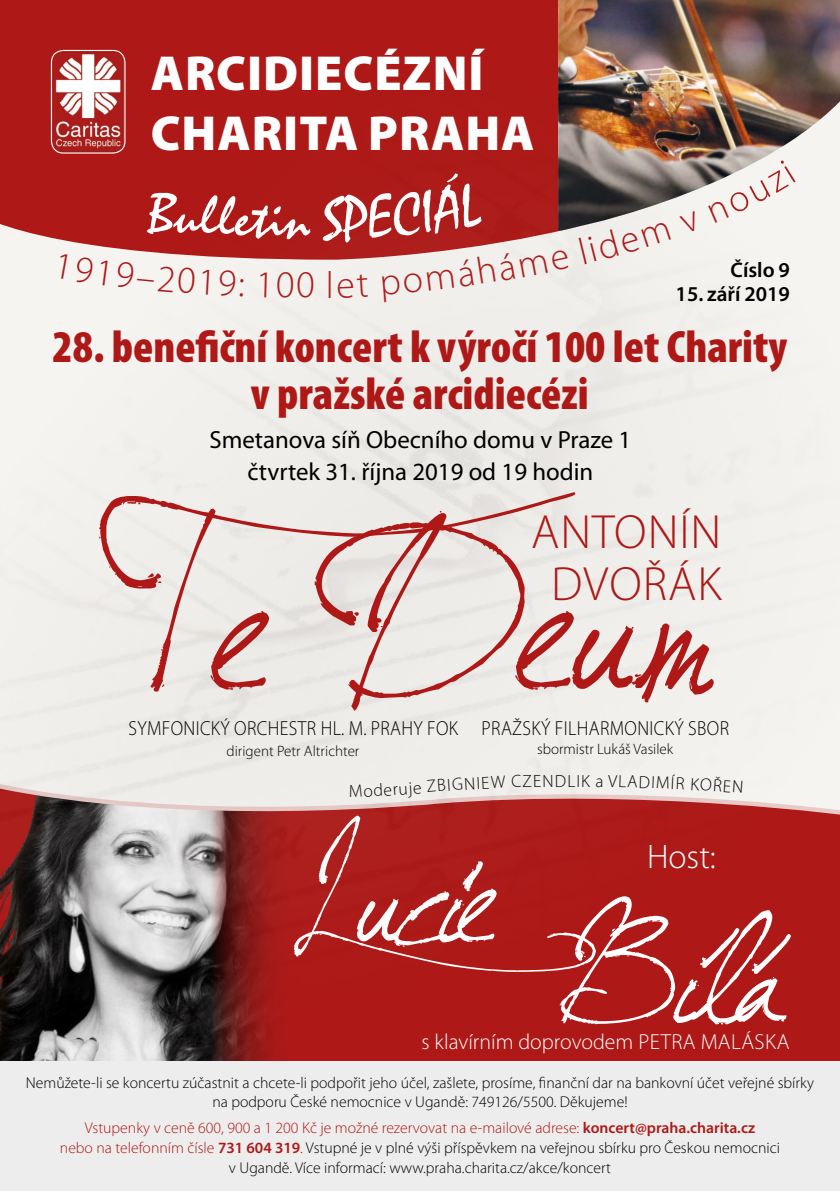
<style>
.page{position:relative;width:840px;height:1191px;background:#fff}
.page>*{position:absolute;margin:0;border:0;box-sizing:border-box;transform-origin:0 0}
.t1{font:281.8px "Jellyka Bees Antique Handwriting";color:#ae1917}
.t2{font:191.4px "Jellyka Bees Antique Handwriting";color:#fff}
.t3{font:58px "Mystical";color:#fff}
.t4{font:900 49.4px/60.8px "Myriad Pro";letter-spacing:.02em;color:#fff}
.t5{font:300 48.2px/51.6px "Myriad Pro";letter-spacing:.02em;color:#ae1917;text-align:center}
.t6{font:900 condensed 45.6px/46.4px "Myriad Pro";color:#ae1917;text-align:center}
.t7{font:300 38px "Myriad Pro";color:#ae1917}
.t8{font:300 34px "Myriad Pro";color:#fff}
.t9{font:24.8px/32px "Myriad Pro";color:#000;text-align:center}
.t10{font:300 21.8px "Myriad Pro";letter-spacing:.02em;color:#fff}
.t11{font:600 21.2px "Myriad Pro";color:#000}
.t12{font:300 20.4px "Myriad Pro";letter-spacing:.02em;color:#000;scale:.91 1}
.t13{font:300 17.6px "Myriad Pro";color:#000}
.t14{font:300 15.6px/19.6px "Myriad Pro";color:#000;text-align:center}
.t15{font:300 15px "Myriad Pro";color:#000}
.s1{color:#ae1917}
.s2{font-weight:600;color:#ae1917}
</style>
<div class="page">
<div style="left:0;top:1061px;width:839px;height:130px;background:#ededed"></div>
<img style="left:0;top:0;width:839px;height:1061px">
<svg style="left:57px;top:253px;width:10px;height:26px"></svg>
<svg style="left:75px;top:256px;width:33px;height:29px"></svg>
<svg style="left:116px;top:154px;width:197px;height:144px"></svg>
<svg style="left:321px;top:172px;width:248px;height:130px;background:#c6726f"></svg>
<div style="left:578px;top:222px;width:92px;height:42px;background:#f1efec"></div>
<svg style="left:679px;top:211px;width:21px;height:23px"></svg>
<svg style="left:707px;top:160px;width:88px;height:62px"></svg>
<svg style="left:349px;top:783px;width:33px;height:14px"></svg>
<div style="left:413px;top:774px;width:139px;height:19px;background:#f1efec"></div>
<svg style="left:595px;top:775px;width:30px;height:12px"></svg>
<svg style="left:713px;top:776px;width:29px;height:17px"></svg>
<h3 class="t4" style="left:151px;top:41px;width:383px">ARCIDIECÉZNÍ<br>CHARITA PRAHA</h3>
<h3 class="t3" style="left:322px;top:183px;width:23px">s</h3>
<h3 class="t7" style="left:325px;top:262px;width:10px">l</h3>
<h3 class="t11" style="left:730px;top:256px;width:61px">Číslo 9</h3>
<h3 class="t11" style="left:675px;top:280px;width:116px">15. září 2019</h3>
<h3 class="t6" style="left:53px;top:323px;width:735px">28. benefiční koncert k výročí 100 let Charity v pražské arcidiecézi</h3>
<h3 class="t9" style="left:209px;top:423px;width:423px">Smetanova síň Obecního domu v Praze 1 čtvrtek 31. října 2019 od 19 hodin</h3>
<h1 class="t1" style="left:132px;top:423px;width:579px">Te Deum</h1>
<h3 class="t5" style="left:531px;top:506px;width:192px">Antonín<br>Dvořák</h3>
<h3 class="t12" style="left:128px;top:715px;width:340px">Symfonický orch estr h l. m. Prahy FOK</h3>
<h3 class="t12" style="left:481px;top:715px;width:273px">Pražský filharmonický sbor</h3>
<p class="t15" style="left:226px;top:741px;width:134px">dirigent Petr Altrichter</p>
<p class="t15" style="left:537px;top:740px;width:138px">sbormistr Lukáš Vasilek</p>
<p class="t13" style="left:554px;top:770px;width:37px">dlik</p>
<p class="t13" style="left:627px;top:771px;width:45px;rotate:2deg">adim</p>
<p class="t13" style="left:671px;top:772px;width:42px;rotate:3deg">ír Ko</p>
<h2 class="t2" style="left:300px;top:801px;width:484px"><sup>L</sup>ucie Bílá</h2>
<h3 class="t10" style="left:421px;top:1029px;width:369px">s klavírním doprovodem Petra Maláska</h3>
<p class="t13" style="left:382px;top:779px;width:30px;rotate:-4deg">eruj</p>
<h3 class="t8" style="left:646px;top:836px;width:70px">Host:</h3>
<p class="t14" style="left:26px;top:1072px;width:789px">Nemůžete-li se koncertu zúčastnit a chcete-li podpořit jeho účel, zašlete, prosíme, finanční dar na bankovní účet veřejné sbírky na podporu České nemocnice v Ugandě: 749126/5500. Děkujeme!</p>
<p class="t14" style="left:60px;top:1118px;width:721px"><span class="s1">Vstupenky v ceně 600, 900 a 1 200 Kč je možné rezervovat na e-mailové adrese:</span> <span class="s2">koncert@praha.charita.cz<br></span><span class="s1">nebo na telefonním čísle</span> <span class="s2">731 604 319</span><span class="s1">.</span> Vstupné je v plné výši příspěvkem na veřejnou sbírku pro Českou nemocnici v Ugandě. Více informací: www.praha.charita.cz/akce/koncert</p>
</div>
